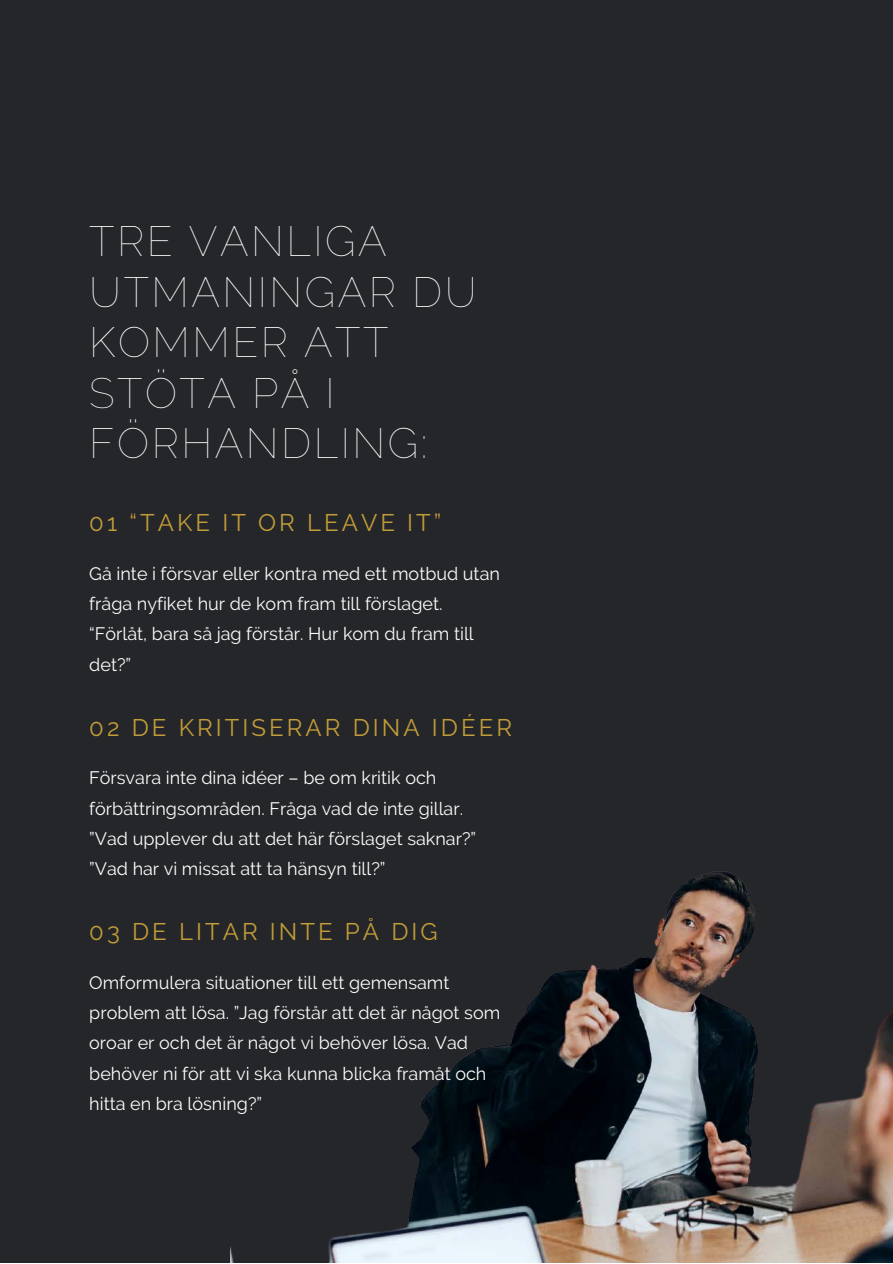
<style>
.page{position:relative;width:893px;height:1264px;background:#fff}
.page>*{position:absolute;margin:0;border:0;box-sizing:border-box;transform-origin:0 0}
.t1{font:100 42.3px/50.6px "Raleway";letter-spacing:.06em;color:#fcfcfc}
.t2{font:24px "Raleway";letter-spacing:.125em;color:#c29c38}
.t3{font:18px/30.3px "Raleway";color:#fcfcfc}
</style>
<div class="page">
<div style="left:0;top:0;width:892px;height:1262px;background:#24262a"></div>
<img style="left:230px;top:871px;width:662px;height:391px">
<p class="t1" style="left:89px;top:216px;width:389px">TRE VANLIGA<br>UTMANINGAR DU<br>KOMMER ATT<br>STÖTA PÅ I<br>FÖRHANDLING:</p>
<p class="t2" style="left:89px;top:509px;width:353px">01 “TAKE IT OR LEAVE IT”</p>
<p class="t3" style="left:89px;top:558px;width:412px">Gå inte i försvar eller kontra med ett motbud utan fråga nyfiket hur de kom fram till förslaget.</p>
<p class="t3" style="left:89px;top:619px;width:386px">“Förlåt, bara så jag förstår. Hur kom du fram till det?”</p>
<p class="t2" style="left:89px;top:713px;width:424px">02 DE KRITISERAR DINA IDÉER</p>
<p class="t3" style="left:89px;top:762px;width:375px">Försvara inte dina idéer – be om kritik och förbättringsområden. Fråga vad de inte gillar.</p>
<p class="t3" style="left:89px;top:823px;width:388px">”Vad upplever du att det här förslaget saknar?”</p>
<p class="t3" style="left:89px;top:853px;width:298px">”Vad har vi missat att ta hänsyn till?”</p>
<p class="t2" style="left:89px;top:917px;width:350px">03 DE LITAR INTE PÅ DIG</p>
<p class="t3" style="left:89px;top:967px;width:412px">Omformulera situationer till ett gemensamt problem att lösa. ”Jag förstår att det är något som oroar er och det är något vi behöver lösa. Vad behöver ni för att vi ska kunna blicka framåt och hitta en bra lösning?”</p>
</div>
